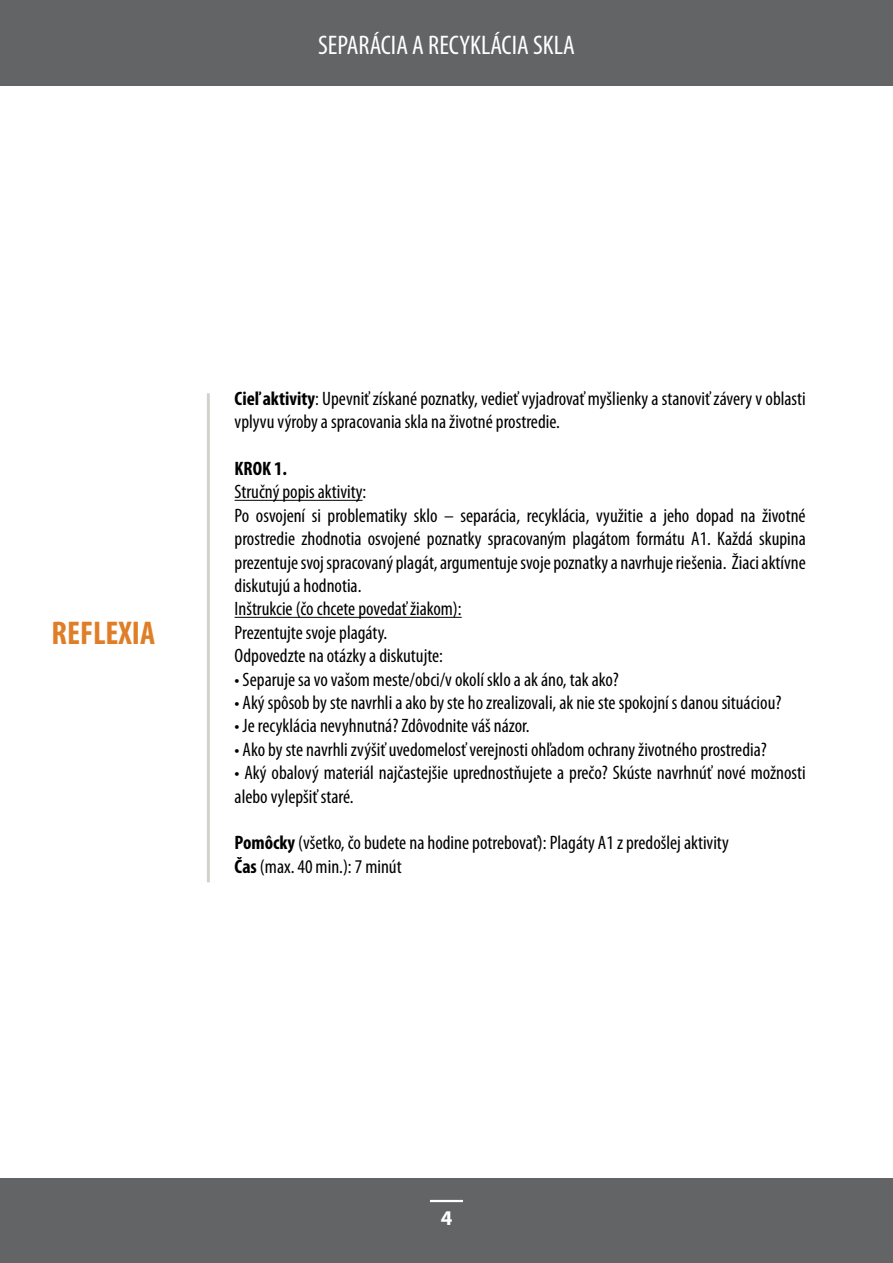
<style>
.page{position:relative;width:893px;height:1263px;background:#fff}
.page>*{position:absolute;margin:0;border:0;box-sizing:border-box;transform-origin:0 0}
.t1{font:700 condensed 33px "Myriad Pro";color:#e07e27}
.t2{font:condensed 27px "Myriad Pro";color:#fff}
.t3{font:700 21px "Myriad Pro";color:#fff}
.t4{font:condensed 19.5px/23.4px "Myriad Pro";color:#000}
.t5{font:700 condensed 19.5px "Myriad Pro";color:#000}
.s1{font-weight:700}
</style>
<div class="page">
<div style="left:0;top:0;width:893px;height:85px;background:#636466"></div>
<div style="left:0;top:1178px;width:893px;height:85px;background:#636466"></div>
<hr style="left:430px;top:1200px;width:33px;height:2px;background:#fff">
<hr style="left:235px;top:500px;width:128px;height:1px;background:#000">
<hr style="left:235px;top:617px;width:227px;height:1px;background:#000">
<hr style="left:207px;top:393px;width:3px;height:489px;background:#d2d2ca">
<h2 class="t2" style="left:318px;top:29px;width:258px">SEPARÁCIA A RECYKLÁCIA SKLA</h2>
<h1 class="t1" style="left:52px;top:613px;width:105px">REFLEXIA</h1>
<p class="t4" style="left:235px;top:386px;width:573px"><span class="s1">Cieľ aktivity</span>: Upevniť získané poznatky, vedieť vyjadrovať myšlienky a stanoviť závery v oblasti vplyvu výroby a spracovania skla na životné prostredie.</p>
<p class="t5" style="left:235px;top:456px;width:54px">KROK 1.</p>
<p class="t4" style="left:235px;top:480px;width:573px">Stručný popis aktivity:<br>Po osvojení si problematiky sklo – separácia, recyklácia, využitie a jeho dopad na životné prostredie zhodnotia osvojené poznatky spracovaným plagátom formátu A1. Každá skupina prezentuje svoj spracovaný plagát, argumentuje svoje poznatky a navrhuje riešenia. Žiaci aktívne diskutujú a hodnotia.<br>Inštrukcie (čo chcete povedať žiakom):<br>Prezentujte svoje plagáty.<br>Odpovedzte na otázky a diskutujte:</p>
<p class="t4" style="left:235px;top:667px;width:386px">• Separuje sa vo vašom meste/obci/v okolí sklo a ak áno, tak ako?</p>
<p class="t4" style="left:235px;top:691px;width:548px">• Aký spôsob by ste navrhli a ako by ste ho zrealizovali, ak nie ste spokojní s danou situáciou?</p>
<p class="t4" style="left:235px;top:714px;width:297px">• Je recyklácia nevyhnutná? Zdôvodnite váš názor.</p>
<p class="t4" style="left:235px;top:737px;width:534px">• Ako by ste navrhli zvýšiť uvedomelosť verejnosti ohľadom ochrany životného prostredia?</p>
<p class="t4" style="left:235px;top:761px;width:573px">• Aký obalový materiál najčastejšie uprednostňujete a prečo? Skúste navrhnúť nové možnosti alebo vylepšiť staré.</p>
<p class="t4" style="left:235px;top:831px;width:496px"><span class="s1">Pomôcky</span> (všetko, čo budete na hodine potrebovať): Plagáty A1 z predošlej aktivity<br><span class="s1">Čas</span> (max. 40 min.): 7 minút</p>
<p class="t3" style="left:441px;top:1204px;width:13px">4</p>
</div>
